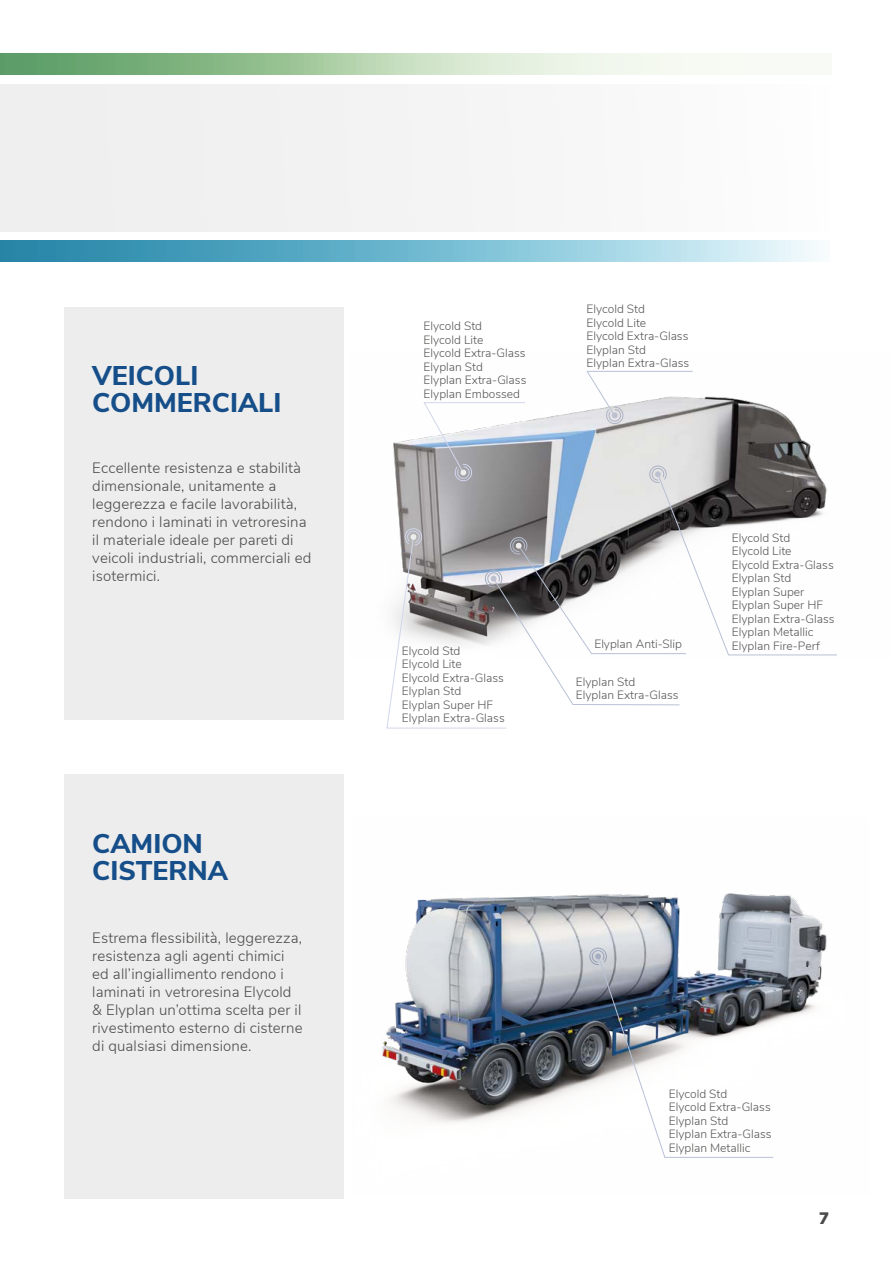
<style>
.page{position:relative;width:893px;height:1263px;background:#fff}
.page>*{position:absolute;margin:0;border:0;box-sizing:border-box;transform-origin:0 0}
.t1{font:800 27px/27px "Nunito Sans";color:#154e89}
.t2{font:200 16.5px "Nunito Sans 12 pt";color:#4a4a49}
.t3{font:300 15px/18px "Nunito Sans";letter-spacing:.01em;color:#4a4a49}
.t4{font:300 12px/13.5px "Nunito Sans";color:#575756}
</style>
<div class="page">
<div style="left:0;top:84px;width:830px;height:148px;background:#f4f4f4"></div>
<svg style="left:0;top:241px;width:817px;height:20px;background:#78bad0"></svg>
<svg style="left:0;top:53px;width:747px;height:21px"></svg>
<div style="left:64px;top:308px;width:279px;height:412px;background:#ededed"></div>
<div style="left:64px;top:774px;width:279px;height:425px;background:#ededed"></div>
<img style="left:382px;top:893px;width:445px;height:230px">
<img style="left:589px;top:947px;width:185px;height:211px">
<svg style="left:386px;top:371px;width:451px;height:358px"></svg>
<h1 class="t1" style="left:92px;top:361px;width:191px">VEICOLI<br>COMMERCIALI</h1>
<p class="t3" style="left:92px;top:458px;width:220px">Eccellente resistenza e stabilità dimensionale, unitamente a leggerezza e facile lavorabilità, rendono i laminati in vetroresina il materiale ideale per pareti di veicoli industriali, commerciali ed isotermici.</p>
<h1 class="t1" style="left:92px;top:828px;width:137px">CAMION<br>CISTERNA</h1>
<p class="t3" style="left:92px;top:927px;width:212px">Estrema flessibilità, leggerezza, resistenza agli agenti chimici ed all’ingiallimento rendono i laminati in vetroresina Elycold &amp; Elyplan un’ottima scelta per il rivestimento esterno di cisterne di qualsiasi dimensione.</p>
<p class="t4" style="left:424px;top:318px;width:104px">Elycold Std<br>Elycold Lite<br>Elycold Extra-Glass<br>Elyplan Std<br>Elyplan Extra-Glass<br>Elyplan Embossed</p>
<p class="t4" style="left:586px;top:302px;width:104px">Elycold Std<br>Elycold Lite<br>Elycold Extra-Glass<br>Elyplan Std<br>Elyplan Extra-Glass</p>
<p class="t4" style="left:402px;top:643px;width:104px">Elycold Std<br>Elycold Lite<br>Elycold Extra-Glass<br>Elyplan Std<br>Elyplan Super HF<br>Elyplan Extra-Glass</p>
<p class="t4" style="left:594px;top:637px;width:89px">Elyplan Anti-Slip</p>
<p class="t4" style="left:576px;top:674px;width:104px">Elyplan Std<br>Elyplan Extra-Glass</p>
<p class="t4" style="left:732px;top:530px;width:104px">Elycold Std<br>Elycold Lite<br>Elycold Extra-Glass<br>Elyplan Std<br>Elyplan Super<br>Elyplan Super HF<br>Elyplan Extra-Glass<br>Elyplan Metallic<br>Elyplan Fire-Perf</p>
<p class="t4" style="left:669px;top:1086px;width:104px">Elycold Std<br>Elycold Extra-Glass<br>Elyplan Std<br>Elyplan Extra-Glass<br>Elyplan Metallic</p>
<h2 class="t2" style="left:819px;top:1207px;width:11px">7</h2>
</div>
